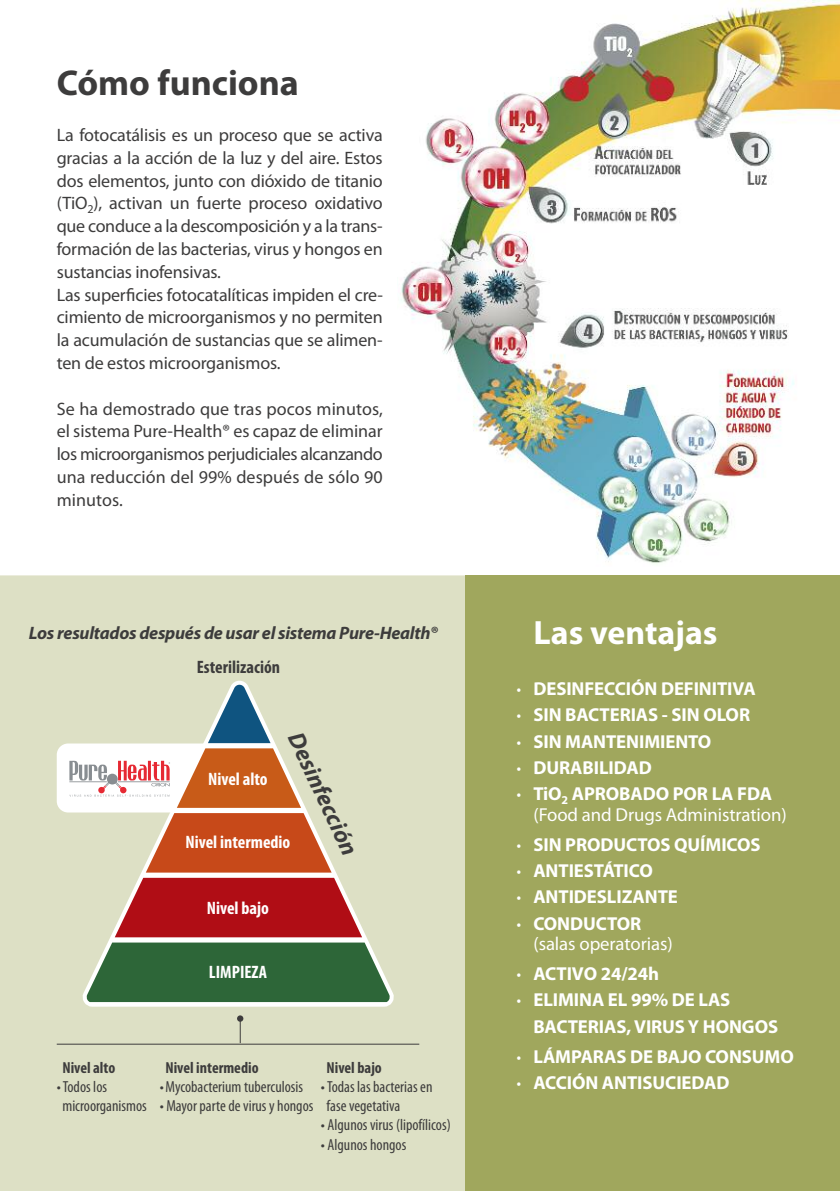
<style>
.page{position:relative;width:840px;height:1191px;background:#fff}
.page>*{position:absolute;margin:0;border:0;box-sizing:border-box;transform-origin:0 0}
.t1{font:700 36px "Myriad Pro";color:#3d3c3c}
.t2{font:700 33.8px "Myriad Pro";color:#fff}
.t3{font:italic 700 24px "Myriad Pro";color:#3d3c3c}
.t4{font:700 18.8px/26.2px "Myriad Pro";letter-spacing:-.005em;color:#fff}
.t5{font:18.8px "Myriad Pro";letter-spacing:-.005em;color:#fff}
.t6{font:18px/22.8px "Myriad Pro";letter-spacing:-.01em;color:#3d3c3c}
.t7{font:italic 700 18px "Myriad Pro";letter-spacing:-.015em;color:#3d3c3c}
.t8{font:700 condensed 18px "Myriad Pro";color:#fff}
.t9{font:700 condensed 18px "Myriad Pro";color:#3d3c3c}
.t10{font:condensed 16px/19.2px "Myriad Pro";color:#3d3c3c}
.t11{font:700 condensed 16px "Myriad Pro";color:#3d3c3c}
</style>
<div class="page">
<div style="left:0;top:575px;width:465px;height:616px;background:#dde0c5"></div>
<div style="left:57px;top:743px;width:186px;height:69px;background:#fff;border-radius:11px"></div>
<svg style="left:83px;top:680px;width:310px;height:326px"></svg>
<img style="left:401px;top:1px;width:438px;height:563px">
<svg style="left:69px;top:684px;width:321px;height:318px;background:#b79b82"></svg>
<hr style="left:57px;top:1043px;width:362px;height:1px;background:#3d3c3c">
<svg style="left:237px;top:1015px;width:6px;height:28px"></svg>
<div style="left:465px;top:575px;width:374px;height:616px;background:#a0a75d"></div>
<h1 class="t1" style="left:57px;top:70px;width:243px">CÓMO FUNCIONA</h1>
<p class="t6" style="left:57px;top:125px;width:327px">La fotocatálisis es un proceso que se activa gracias a la acción de la luz y del aire. Estos dos elementos, junto con dióxido de titanio (TiO<sub>2</sub>), activan un fuerte proceso oxidativo que conduce a la descomposición y a la trans&shy;formación de las bacterias, virus y hongos en sustancias inofensivas.<br>Las superficies fotocatalíticas impiden el cre&shy;cimiento de microorganismos y no permiten la acumulación de sustancias que se alimen&shy;ten de estos microorganismos.</p>
<p class="t6" style="left:57px;top:399px;width:327px;text-align:justify">Se ha demostrado que tras pocos minutos, el sistema Pure-Health® es capaz de eliminar los microorganismos perjudiciales alcanzando una reducción del 99% después de sólo 90 minutos.</p>
<p class="t7" style="left:29px;top:626px;width:410px">Los resultados después de usar el sistema Pure-Health®</p>
<p class="t9" style="left:197px;top:660px;width:85px">Esterilización</p>
<h3 class="t3" style="left:303px;top:730px;width:134px;rotate:65deg">Desinfección</h3>
<p class="t8" style="left:208px;top:772px;width:61px">Nivel alto</p>
<p class="t8" style="left:185px;top:836px;width:106px">Nivel intermedio</p>
<p class="t8" style="left:207px;top:901px;width:64px">Nivel bajo</p>
<p class="t8" style="left:209px;top:966px;width:59px">LIMPIEZA</p>
<p class="t11" style="left:62px;top:1061px;width:54px">Nivel alto</p>
<p class="t10" style="left:62px;top:1078px;width:86px;text-indent:-6px">•Todos los microorganismos</p>
<p class="t11" style="left:165px;top:1061px;width:95px">Nivel intermedio</p>
<p class="t10" style="left:160px;top:1078px;width:145px">•Mycobacterium tuberculosis</p>
<p class="t10" style="left:160px;top:1097px;width:155px">• Mayor parte de virus y hongos</p>
<p class="t11" style="left:326px;top:1061px;width:57px">Nivel bajo</p>
<p class="t10" style="left:326px;top:1078px;width:107px;text-indent:-6px">•Todas las bacterias en fase vegetativa</p>
<p class="t10" style="left:321px;top:1117px;width:131px">• Algunos virus (lipofílicos)</p>
<p class="t10" style="left:321px;top:1136px;width:87px">• Algunos hongos</p>
<h2 class="t2" style="left:533px;top:620px;width:186px">LAS VENTAJAS</h2>
<p class="t4" style="left:516px;top:677px;width:257px">· DESINFECCIÓN DEFINITIVA<br>· SIN BACTERIAS - SIN OLOR<br>· SIN MANTENIMIENTO<br>· DURABILIDAD<br>· TIO<sub>2</sub> APROBADO POR LA FDA</p>
<p class="t5" style="left:533px;top:807px;width:255px">(Food and Drugs Administration)</p>
<p class="t4" style="left:516px;top:833px;width:245px">· SIN PRODUCTOS QUÍMICOS · ANTIESTÁTICO<br>· ANTIDESLIZANTE<br>· CONDUCTOR</p>
<p class="t5" style="left:533px;top:936px;width:141px">(salas operatorias)</p>
<p class="t4" style="left:516px;top:962px;width:144px">· ACTIVO 24/24H</p>
<p class="t4" style="left:516px;top:988px;width:215px">· ELIMINA EL 99% DE LAS</p>
<p class="t4" style="left:533px;top:1014px;width:246px">BACTERIAS, VIRUS Y HONGOS</p>
<p class="t4" style="left:516px;top:1044px;width:279px">· LÁMPARAS DE BAJO CONSUMO · ACCIÓN ANTISUCIEDAD</p>
</div>
